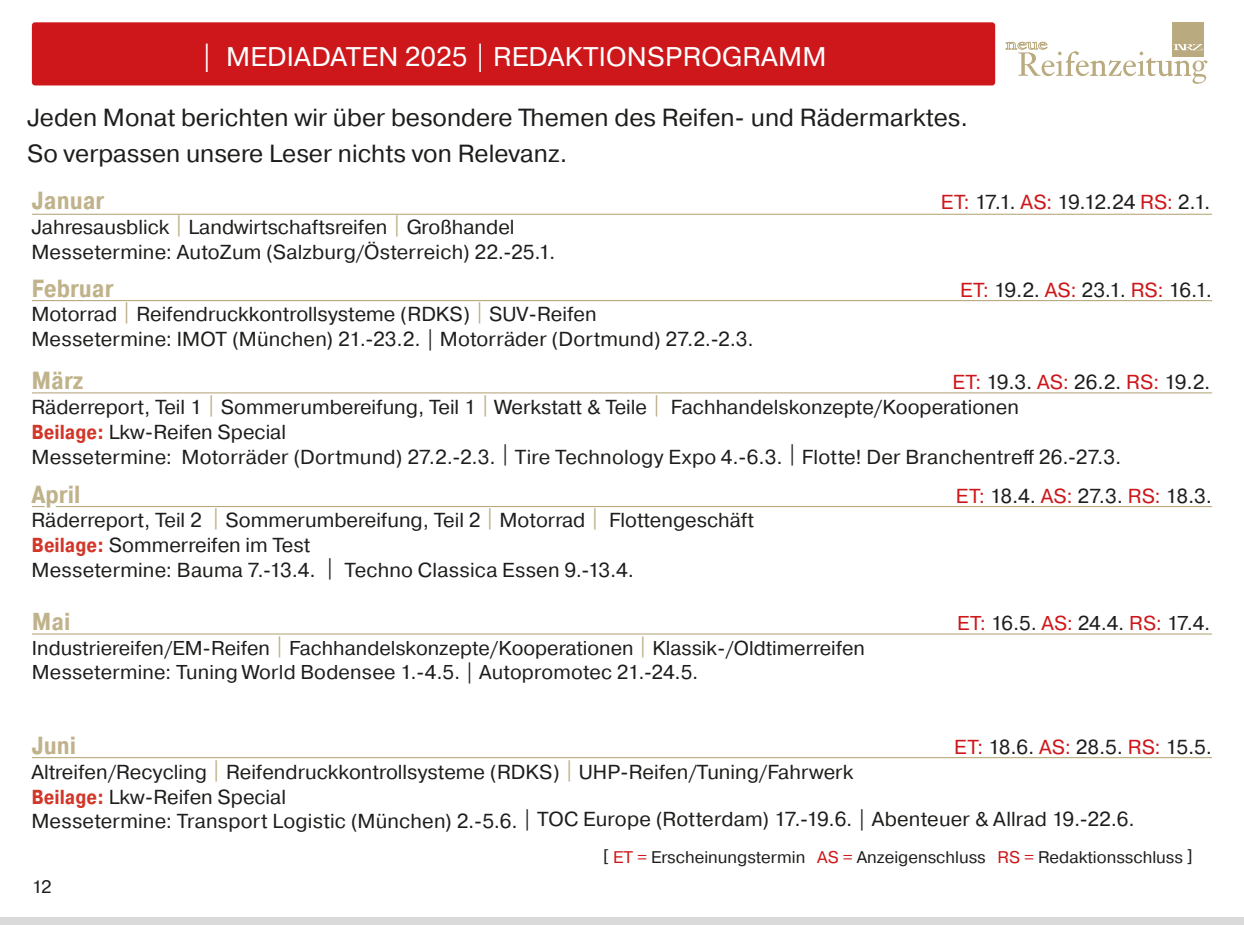
<style>
.page{position:relative;width:1244px;height:925px;background:#fff}
.page>*{position:absolute;margin:0;border:0;box-sizing:border-box;transform-origin:0 0}
.t1{font:27px "Pragmatica";letter-spacing:.01em;color:#fff}
.t2{font:24.75px/36px "Pragmatica";color:#1d1d1b}
.t3{font:700 24.75px "Pragmatica Cond";color:#c0b28a}
.t4{font:700 24.53px "Pragmatica Cond";color:#c0b28a}
.t5{font:20.25px/24.8px "Pragmatica";color:#1d1d1b}
.t6{font:20.03px/24.5px "Pragmatica";color:#1d1d1b}
.t7{font:18px "Pragmatica";color:#1d1d1b}
.t8{font:16.88px "Pragmatica";color:#1d1d1b}
.s1{color:#cd171a}
.s2{color:#b9aa7f}
.s3{font-family:"Pragmatica Cond";font-weight:700;color:#d23628}
</style>
<div class="page">
<div style="left:32px;top:22px;width:963px;height:63px;background:#cd171a;border-radius:3px"></div>
<div style="left:1172px;top:22px;width:32px;height:34px;background:#b9aa7f"></div>
<svg style="left:1005px;top:41px;width:202px;height:43px"></svg>
<div style="left:0;top:917px;width:1244px;height:8px;background:#dadada"></div>
<hr style="left:32px;top:214px;width:1180px;height:1px;background:#b9aa7f">
<hr style="left:32px;top:300px;width:1180px;height:1px;background:#b9aa7f">
<hr style="left:32px;top:392px;width:1180px;height:1px;background:#b9aa7f">
<hr style="left:32px;top:633px;width:1180px;height:1px;background:#b9aa7f">
<hr style="left:32px;top:757px;width:1180px;height:1px;background:#b9aa7f">
<svg style="left:32px;top:506px;width:13px;height:1px"></svg>
<hr style="left:56px;top:506px;width:1156px;height:1px;background:#b9aa7f">
<h1 class="t1" style="left:200px;top:40px;width:627px">| MEDIADATEN 2025 | REDAKTIONSPROGRAMM</h1>
<p class="t2" style="left:27px;top:100px;width:942px">Jeden Monat berichten wir über besondere Themen des Reifen- und Rädermarktes.<br>So verpassen unsere Leser nichts von Relevanz.</p>
<p class="t3" style="left:31px;top:185px;width:74px">Januar</p>
<p class="t5" style="left:941px;top:190px;width:271px"><span class="s1">ET:</span> 17.1. <span class="s1">AS:</span> 19.12.24 <span class="s1">RS:</span> 2.1.</p>
<p class="t5" style="left:31px;top:215px;width:525px">Jahresausblick <span class="s2">|</span> Landwirtschaftsreifen <span class="s2">|</span> Großhandel<br>Messetermine: AutoZum (Salzburg/Österreich) 22.-25.1.</p>
<p class="t3" style="left:31px;top:273px;width:84px">Februar</p>
<p class="t5" style="left:960px;top:278px;width:254px"><span class="s1">ET:</span> 19.2. <span class="s1">AS:</span> 23.1. <span class="s1">RS:</span> 16.1.</p>
<p class="t5" style="left:31px;top:302px;width:724px">Motorrad <span class="s2">|</span> Reifendruckkontrollsysteme (RDKS) <span class="s2">|</span> SUV-Reifen<br>Messetermine: IMOT (München) 21.-23.2. | Motorräder (Dortmund) 27.2.-2.3.</p>
<p class="t3" style="left:31px;top:366px;width:53px">März</p>
<p class="t5" style="left:31px;top:370px;width:1180px;text-indent:921px"><span class="s1">ET:</span> 19.3. <span class="s1">AS:</span> 26.2. <span class="s1">RS:</span> 19.2.<br>Räderreport, Teil 1 <span class="s2">|</span> Sommerumbereifung, Teil 1 <span class="s2">|</span> Werkstatt &amp; Teile <span class="s2">|</span> Fachhandelskonzepte/Kooperationen<br><span class="s3">Beilage:</span> Lkw-Reifen Special<br>Messetermine: Motorräder (Dortmund) 27.2.-2.3. | Tire Technology Expo 4.-6.3. | Flotte! Der Branchentreff 26.-27.3.</p>
<p class="t3" style="left:31px;top:479px;width:50px">April</p>
<p class="t5" style="left:956px;top:484px;width:258px"><span class="s1">ET:</span> 18.4. <span class="s1">AS:</span> 27.3. <span class="s1">RS:</span> 18.3.</p>
<p class="t5" style="left:31px;top:508px;width:724px">Räderreport, Teil 2 <span class="s2">|</span> Sommerumbereifung, Teil 2 <span class="s2">|</span> Motorrad <span class="s2">|</span> Flottengeschäft<br><span class="s3">Beilage:</span> Sommerreifen im Test<br>Messetermine: Bauma 7.-13.4. | Techno Classica Essen 9.-13.4.</p>
<p class="t4" style="left:32px;top:607px;width:40px">Mai</p>
<p class="t6" style="left:957px;top:611px;width:255px"><span class="s1">ET:</span> 16.5. <span class="s1">AS:</span> 24.4. <span class="s1">RS:</span> 17.4.</p>
<p class="t6" style="left:32px;top:636px;width:834px">Industriereifen/EM-Reifen <span class="s2">|</span> Fachhandelskonzepte/Kooperationen <span class="s2">|</span> Klassik-/Oldtimerreifen<br>Messetermine: Tuning World Bodensee 1.-4.5. | Autopromotec 21.-24.5.</p>
<p class="t3" style="left:31px;top:730px;width:46px">Juni</p>
<p class="t5" style="left:954px;top:735px;width:259px"><span class="s1">ET:</span> 18.6. <span class="s1">AS:</span> 28.5. <span class="s1">RS:</span> 15.5.</p>
<p class="t5" style="left:31px;top:760px;width:823px">Altreifen/Recycling <span class="s2">|</span> Reifendruckkontrollsysteme (RDKS) <span class="s2">|</span> UHP-Reifen/Tuning/Fahrwerk<br><span class="s3">Beilage:</span> Lkw-Reifen Special</p>
<p class="t5" style="left:31px;top:807px;width:1105px">Messetermine: Transport Logistic (München) 2.-5.6. | TOC Europe (Rotterdam) 17.-19.6. | Abenteuer &amp; Allrad 19.-22.6.</p>
<p class="t7" style="left:32px;top:875px;width:21px">12</p>
<p class="t8" style="left:603px;top:846px;width:592px">[ <span class="s1">ET =</span> Erscheinungstermin <span class="s1">AS =</span> Anzeigenschluss <span class="s1">RS =</span> Redaktionsschluss ]</p>
</div>
